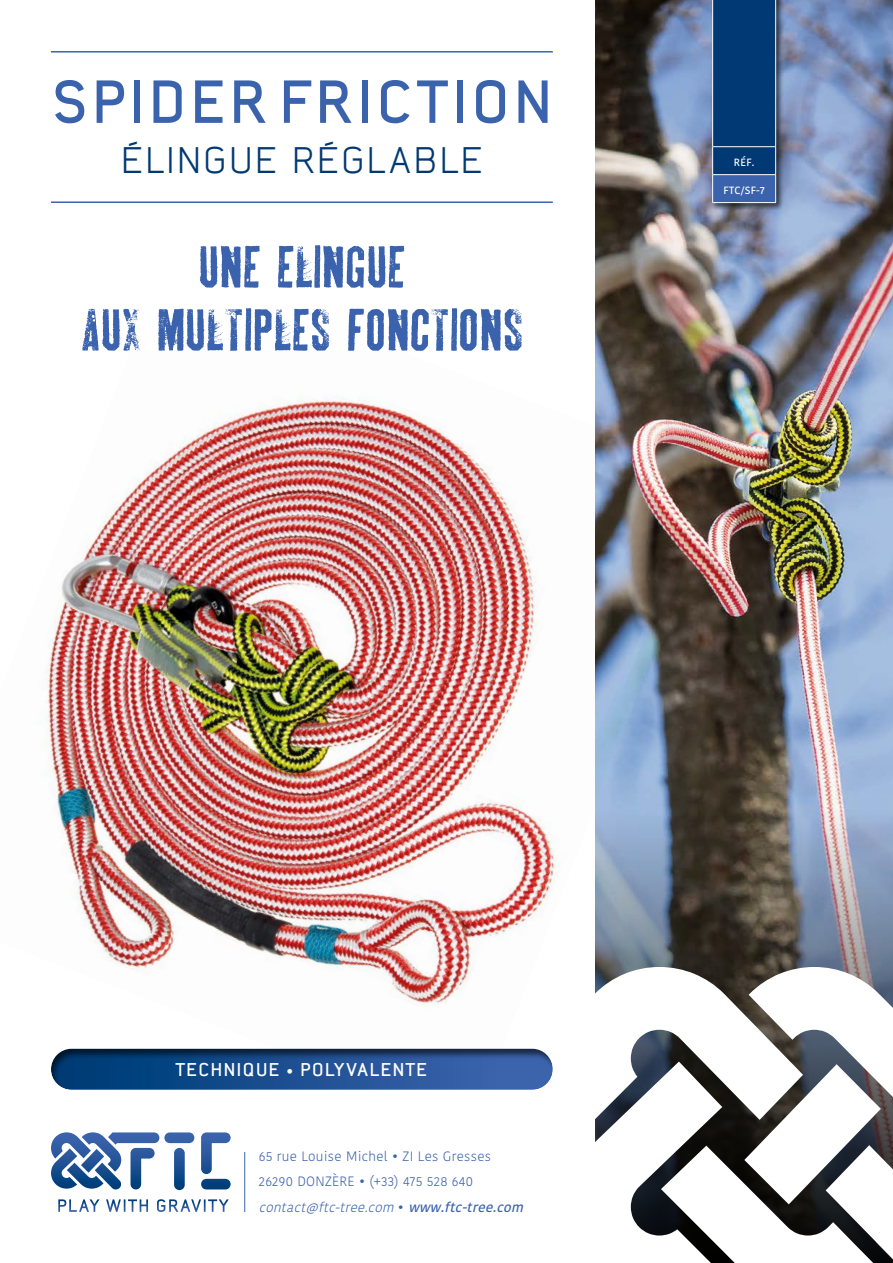
<style>
.page{position:relative;width:893px;height:1263px;background:#fff}
.page>*{position:absolute;margin:0;border:0;box-sizing:border-box;transform-origin:0 0}
.t1{font:60px/63px "Skin&Bones";letter-spacing:.01em;color:#3b63ad;text-align:center}
.t2{font:700 58.5px "Nordstern Demo";letter-spacing:.05em;color:#3b63ad}
.t3{font:36px "Nordstern Demo";letter-spacing:.05em;color:#003973}
.t4{font:700 18px "Nordstern Demo";letter-spacing:.05em;color:#fff}
.t5{font:300 13.5px/25.5px "Kohinoor Devanagari";letter-spacing:.02em;color:#3b63ad}
.t6{font:600 10.5px "Kohinoor Devanagari";letter-spacing:.025em;color:#fff}
.s1{font-family:"Myriad Pro"}
.s2{font-style:italic}
.s3{font-weight:600;font-style:italic}
</style>
<div class="page">
<img style="left:595px;top:0;width:298px;height:784px">
<img style="left:595px;top:784px;width:298px;height:183px">
<svg style="left:595px;top:967px;width:298px;height:296px"></svg>
<hr style="left:244px;top:1152px;width:1px;height:60px;background:#3b63ad">
<svg style="left:58px;top:1199px;width:171px;height:13px"></svg>
<svg style="left:51px;top:1132px;width:180px;height:58px"></svg>
<hr style="left:51px;top:51px;width:502px;height:2px;background:#3b63ad">
<hr style="left:51px;top:201px;width:502px;height:2px;background:#3b63ad">
<div style="left:36px;top:1037px;width:529px;height:54px;background:#000;opacity:.6"></div>
<div style="left:711px;top:0;width:72px;height:210px;background:#000;opacity:.6"></div>
<svg style="left:712px;top:0;width:64px;height:202px;background:#11467f"></svg>
<hr style="left:712px;top:202px;width:64px;height:1px;background:#fff">
<img style="left:36px;top:395px;width:529px;height:654px">
<h2 class="t2" style="left:51px;top:66px;width:503px">SPIDER FRICTION</h2>
<h3 class="t3" style="left:121px;top:139px;width:364px">ÉLINGUE RÉGLABLE</h3>
<h1 class="t1" style="left:81px;top:236px;width:444px">UNE ELINGUE<br>AUX MULTIPLES FONCTIONS</h1>
<p class="t6" style="left:734px;top:156px;width:22px">RÉF.</p>
<p class="t6" style="left:724px;top:184px;width:43px">FTC/SF-7</p>
<h3 class="t4" style="left:175px;top:1058px;width:253px">TECHNIQUE <span class="s1">•</span> POLYVALENTE</h3>
<p class="t5" style="left:259px;top:1143px;width:270px">65 rue Louise Michel • ZI Les Gresses<br>26290 DONZÈRE • (+33) 475 528 640 <span class="s2">contact@ftc-tree.com</span> • <span class="s3">www.ftc-tree.com</span></p>
</div>
